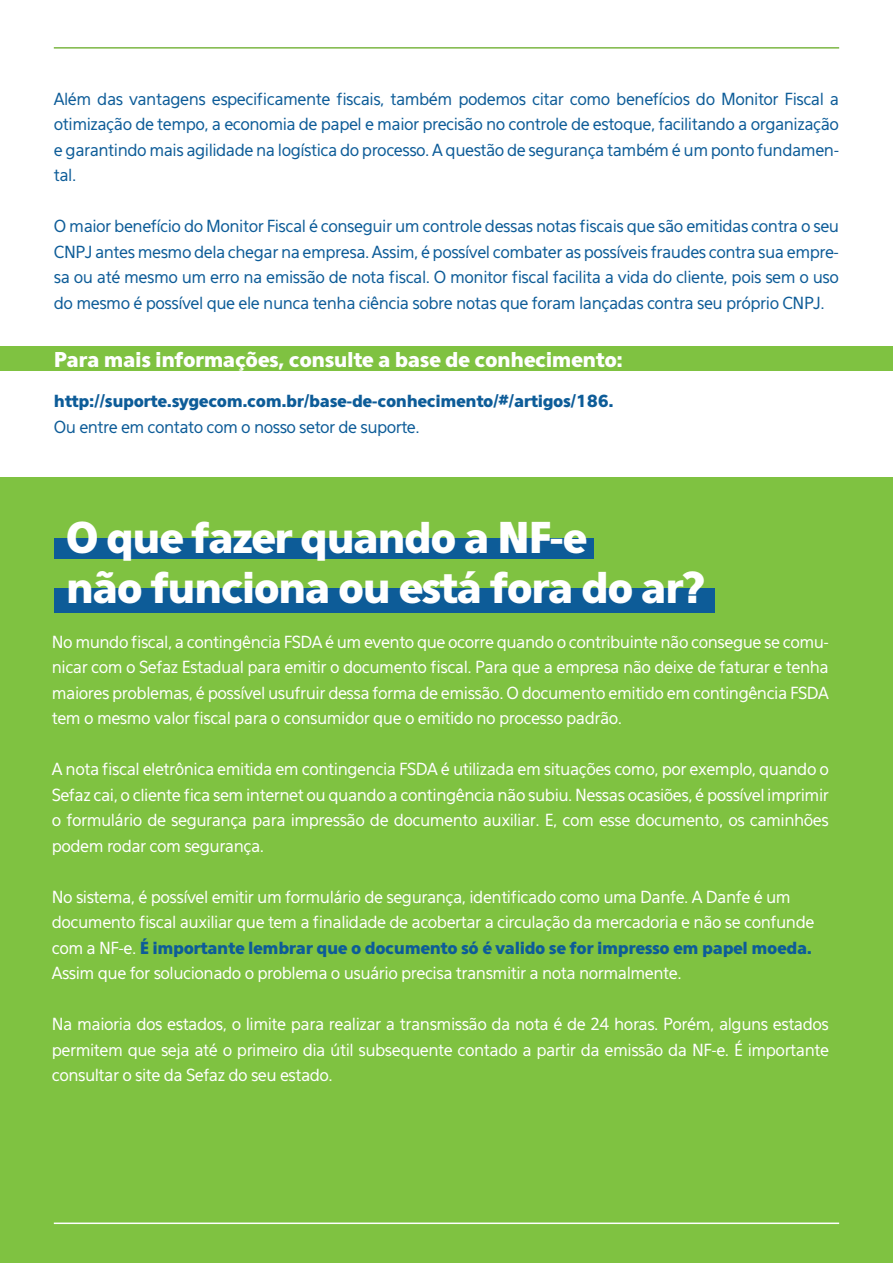
<style>
.page{position:relative;width:893px;height:1263px;background:#fff}
.page>*{position:absolute;margin:0;border:0;box-sizing:border-box;transform-origin:0 0}
.t1{font:900 42px/50.4px "Eau Sans";letter-spacing:-.045em;color:#fff}
.t2{font:20.25px "Eau Sans Black Lining";letter-spacing:-.025em;color:#fff}
.t3{font:16.5px/25.5px "Eau Sans";letter-spacing:-.03em;color:#fff;text-align:justify}
.t4{font:16.5px/25.5px "Eau Sans";letter-spacing:-.03em;color:#0d5c98;text-align:justify}
.t5{font:16.5px "Eau Sans Black Lining";letter-spacing:-.025em;color:#0d5c98}
.s1{font-family:"Eau Sans";color:#fff}
</style>
<div class="page">
<hr style="left:54px;top:47px;width:785px;height:2px;background:#7cb744">
<div style="left:0;top:346px;width:893px;height:25px;background:#7fc241"></div>
<div style="left:0;top:477px;width:893px;height:786px;background:#7fc241"></div>
<hr style="left:54px;top:1222px;width:785px;height:2px;background:#fff">
<div style="left:54px;top:538px;width:540px;height:20px;background:#0d5c98"></div>
<div style="left:54px;top:589px;width:660px;height:24px;background:#0d5c98"></div>
<p class="t4" style="left:54px;top:86px;width:787px">Além das vantagens especificamente fiscais, também podemos citar como benefícios do Monitor Fiscal a otimização de tempo, a economia de papel e maior precisão no controle de estoque, facilitando a organização e garantindo mais agilidade na logística do processo. A questão de segurança também é um ponto fundamen&shy;tal.</p>
<p class="t4" style="left:54px;top:214px;width:787px">O maior benefício do Monitor Fiscal é conseguir um controle dessas notas fiscais que são emitidas contra o seu CNPJ antes mesmo dela chegar na empresa. Assim, é possível combater as possíveis fraudes contra sua empre&shy;sa ou até mesmo um erro na emissão de nota fiscal. O monitor fiscal facilita a vida do cliente, pois sem o uso do mesmo é possível que ele nunca tenha ciência sobre notas que foram lançadas contra seu próprio CNPJ.</p>
<p class="t2" style="left:54px;top:347px;width:571px">Para mais informações, consulte a base de conhecimento:</p>
<p class="t5" style="left:54px;top:391px;width:561px">http://suporte.sygecom.com.br/base-de-conhecimento/#/artigos/186.</p>
<p class="t4" style="left:54px;top:414px;width:367px">Ou entre em contato com o nosso setor de suporte.</p>
<h1 class="t1" style="left:66px;top:512px;width:641px">O que fazer quando a NF-e<br>não funciona ou está fora do ar?</h1>
<p class="t3" style="left:52px;top:629px;width:779px">No mundo fiscal, a contingência FSDA é um evento que ocorre quando o contribuinte não consegue se comu&shy;nicar com o Sefaz Estadual para emitir o documento fiscal. Para que a empresa não deixe de faturar e tenha maiores problemas, é possível usufruir dessa forma de emissão. O documento emitido em contingência FSDA tem o mesmo valor fiscal para o consumidor que o emitido no processo padrão.</p>
<p class="t3" style="left:52px;top:756px;width:779px">A nota fiscal eletrônica emitida em contingencia FSDA é utilizada em situações como, por exemplo, quando o Sefaz cai, o cliente fica sem internet ou quando a contingência não subiu. Nessas ocasiões, é possível imprimir o formulário de segurança para impressão de documento auxiliar. E, com esse documento, os caminhões podem rodar com segurança.</p>
<p class="t3" style="left:52px;top:884px;width:764px">No sistema, é possível emitir um formulário de segurança, identificado como uma Danfe. A Danfe é um documento fiscal auxiliar que tem a finalidade de acobertar a circulação da mercadoria e não se confunde</p>
<p class="t5" style="left:52px;top:937px;width:762px"><span class="s1">com a NF-e.</span> É importante lembrar que o documento só é valido se for impresso em papel moeda.</p>
<p class="t3" style="left:52px;top:960px;width:631px">Assim que for solucionado o problema o usuário precisa transmitir a nota normalmente.</p>
<p class="t3" style="left:52px;top:1011px;width:779px">Na maioria dos estados, o limite para realizar a transmissão da nota é de 24 horas. Porém, alguns estados permitem que seja até o primeiro dia útil subsequente contado a partir da emissão da NF-e. É importante consultar o site da Sefaz do seu estado.</p>
</div>
